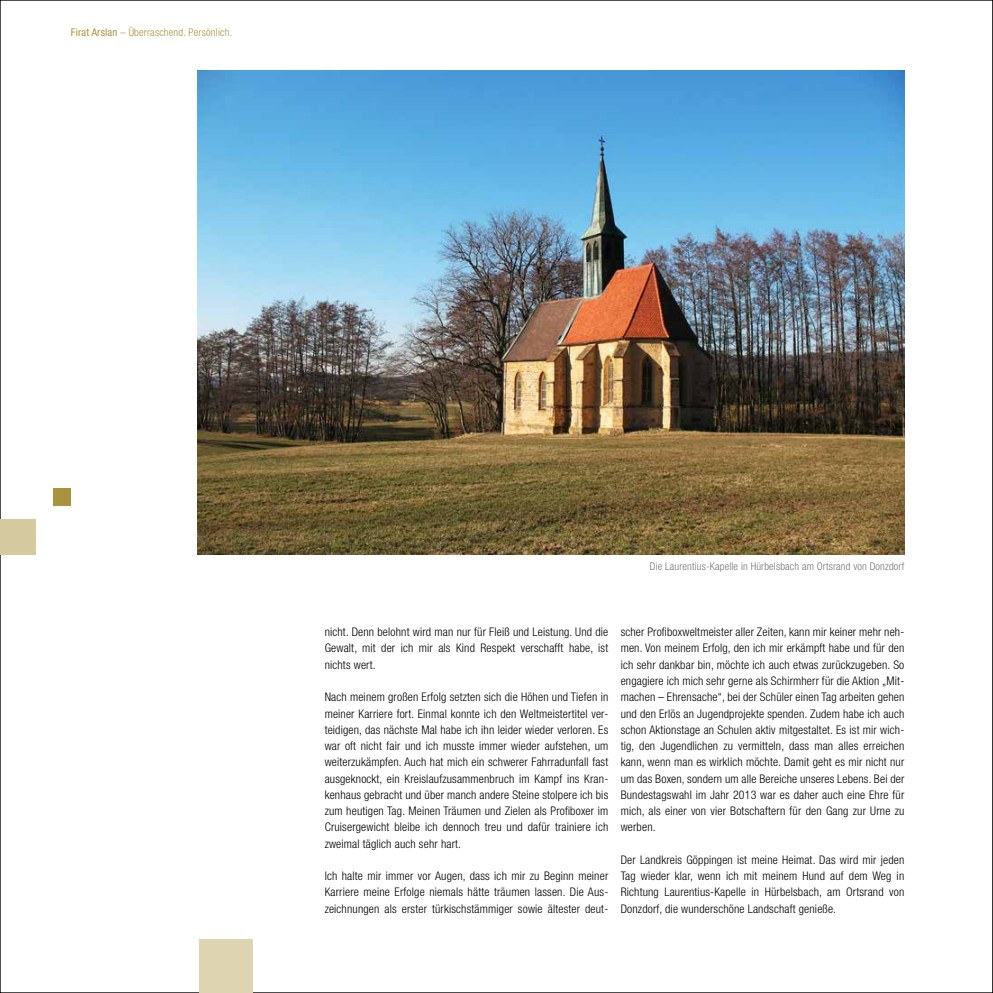
<style>
.page{position:relative;width:993px;height:993px;background:#fff}
.page>*{position:absolute;margin:0;border:0;box-sizing:border-box;transform-origin:0 0}
.t1{font:300 condensed 11.88px/16.2px "Helvetica Neue LT Std";letter-spacing:.015em;color:#000;text-align:justify}
.t2{font:300 condensed 10.62px "Helvetica Neue LT Std";letter-spacing:.015em;color:#757574}
.t3{font:300 condensed 10.62px "Helvetica Neue LT Std";letter-spacing:.02em;color:#a9933e}
.s1{font-weight:400}
</style>
<div class="page">
<svg style="left:992px;top:0;width:1px;height:992px"></svg>
<img style="left:198px;top:71px;width:706px;height:483px">
<div style="left:53px;top:488px;width:18px;height:18px;background:#a9933e"></div>
<div style="left:0;top:519px;width:36px;height:35px;background:#d4c99f"></div>
<div style="left:199px;top:939px;width:53px;height:53px;background:#ddd4b2"></div>
<p class="t3" style="left:71px;top:26px;width:163px"><span class="s1">Firat Arslan</span> – Überraschend. Persönlich.</p>
<p class="t2" style="left:649px;top:560px;width:256px">Die Laurentius-Kapelle in Hürbelsbach am Ortsrand von Donzdorf</p>
<p class="t1" style="left:324px;top:623px;width:285px">nicht. Denn belohnt wird man nur für Fleiß und Leistung. Und die Gewalt, mit der ich mir als Kind Respekt verschafft habe, ist nichts wert.</p>
<p class="t1" style="left:324px;top:688px;width:285px">Nach meinem großen Erfolg setzten sich die Höhen und Tiefen in meiner Karriere fort. Einmal konnte ich den Weltmeistertitel ver&shy;teidigen, das nächste Mal habe ich ihn leider wieder verloren. Es war oft nicht fair und ich musste immer wieder aufstehen, um weiterzukämpfen. Auch hat mich ein schwerer Fahrradunfall fast ausgeknockt, ein Kreislaufzusammenbruch im Kampf ins Kran&shy;kenhaus gebracht und über manch andere Steine stolpere ich bis zum heutigen Tag. Meinen Träumen und Zielen als Profboxer im Cruisergewicht bleibe ich dennoch treu und dafür trainiere ich zweimal täglich auch sehr hart.</p>
<p class="t1" style="left:324px;top:867px;width:285px">Ich halte mir immer vor Augen, dass ich mir zu Beginn meiner Karriere meine Erfolge niemals hätte träumen lassen. Die Aus&shy;zeichnungen als erster türkischstämmiger sowie ältester deut-</p>
<p class="t1" style="left:620px;top:623px;width:285px">scher Profboxweltmeister aller Zeiten, kann mir keiner mehr neh&shy;men. Von meinem Erfolg, den ich mir erkämpft habe und für den ich sehr dankbar bin, möchte ich auch etwas zurückzugeben. So engagiere ich mich sehr gerne als Schirmherr für die Aktion „Mit&shy;machen – Ehrensache“, bei der Schüler einen Tag arbeiten gehen und den Erlös an Jugendprojekte spenden. Zudem habe ich auch schon Aktionstage an Schulen aktiv mitgestaltet. Es ist mir wich&shy;tig, den Jugendlichen zu vermitteln, dass man alles erreichen kann, wenn man es wirklich möchte. Damit geht es mir nicht nur um das Boxen, sondern um alle Bereiche unseres Lebens. Bei der Bundestagswahl im Jahr 2013 war es daher auch eine Ehre für mich, als einer von vier Botschaftern für den Gang zur Urne zu werben.</p>
<p class="t1" style="left:620px;top:851px;width:285px">Der Landkreis Göppingen ist meine Heimat. Das wird mir jeden Tag wieder klar, wenn ich mit meinem Hund auf dem Weg in Richtung Laurentius-Kapelle in Hürbelsbach, am Ortsrand von Donzdorf, die wunderschöne Landschaft genieße.</p>
</div>
